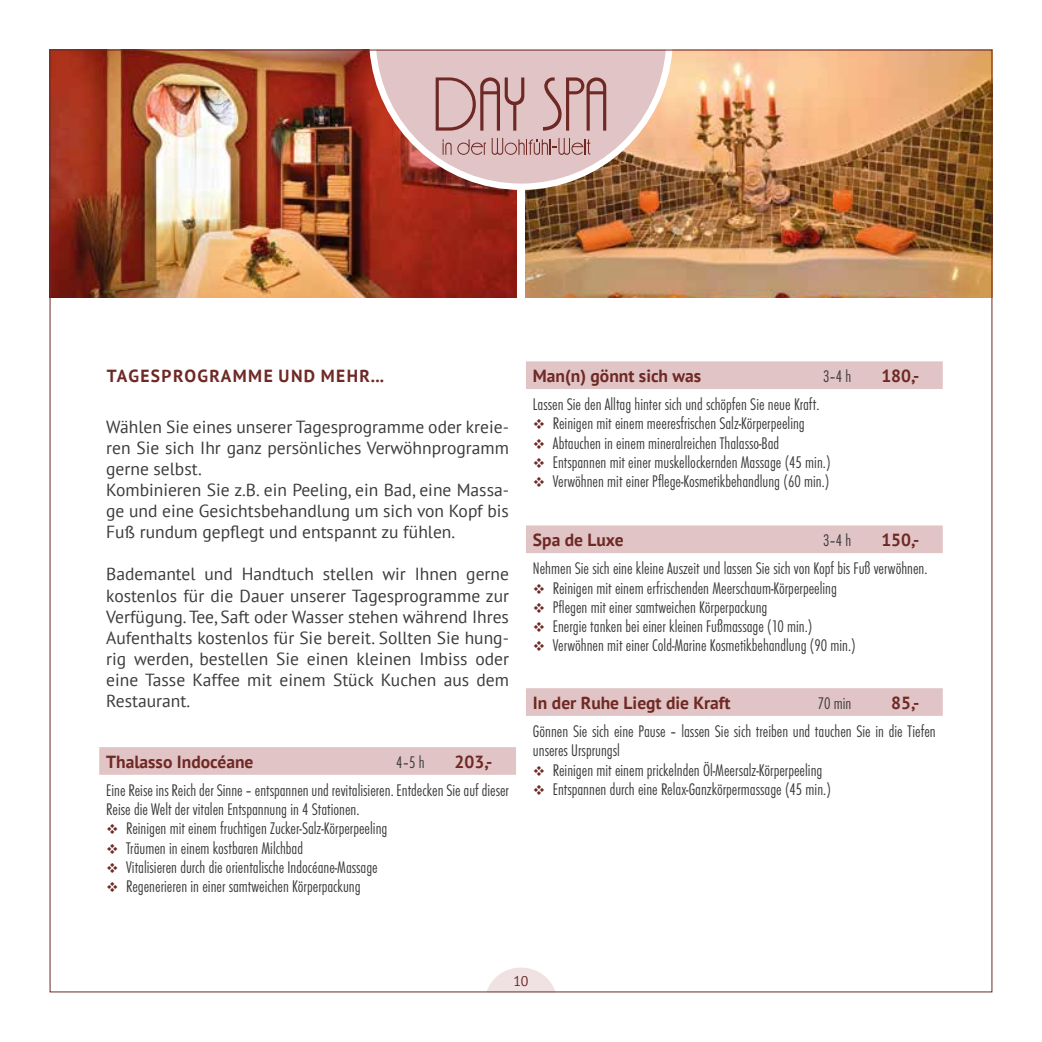
<style>
.page{position:relative;width:1042px;height:1042px;background:#fff}
.page>*{position:absolute;margin:0;border:0;box-sizing:border-box;transform-origin:0 0}
.t1{font:300 condensed 17.5px/19.2px "Futura T";color:#3c3c3b}
.t2{font:17.5px/21px "PT Sans";color:#3c3c3b}
.t3{font:700 17.5px "PT Sans";color:#6f2925}
.t4{font:700 17.5px "PT Sans";letter-spacing:.08em;color:#6f2925}
.t5{font:14px "PT Sans";color:#6f2925}
.s1{color:#6f2925}
</style>
<div class="page">
<svg style="left:487px;top:967px;width:68px;height:23px"></svg>
<img style="left:52px;top:52px;width:464px;height:246px">
<img style="left:526px;top:52px;width:464px;height:246px">
<svg style="left:526px;top:361px;width:417px;height:355px"></svg>
<div style="left:99px;top:747px;width:417px;height:28px;background:#e1c4c5"></div>
<svg style="left:368px;top:49px;width:305px;height:142px;background:#b17363"></svg>
<svg style="left:370px;top:52px;width:301px;height:137px;background:#d0a6a0"></svg>
<p class="t4" style="left:107px;top:364px;width:279px">TAGESPROGRAMME UND MEHR...</p>
<p class="t2" style="left:106px;top:416px;width:404px">Wählen Sie eines unserer Tagesprogramme oder kreie&shy;ren Sie sich Ihr ganz persönliches Verwöhnprogramm gerne selbst.<br>Kombinieren Sie z.B. ein Peeling, ein Bad, eine Massa&shy;ge und eine Gesichtsbehandlung um sich von Kopf bis Fuß rundum gepflegt und entspannt zu fühlen.</p>
<p class="t2" style="left:106px;top:563px;width:404px;text-align:justify">Bademantel und Handtuch stellen wir Ihnen gerne kostenlos für die Dauer unserer Tagesprogramme zur Verfügung. Tee, Saft oder Wasser stehen während Ihres Aufenthalts kostenlos für Sie bereit. Sollten Sie hung&shy;rig werden, bestellen Sie einen kleinen Imbiss oder eine Tasse Kaffee mit einem Stück Kuchen aus dem Restaurant.</p>
<p class="t3" style="left:106px;top:750px;width:149px">Thalasso Indocéane</p>
<p class="t1" style="left:396px;top:752px;width:30px">4–5 h</p>
<p class="t3" style="left:454px;top:750px;width:40px">203,-</p>
<p class="t1" style="left:106px;top:780px;width:404px">Eine Reise ins Reich der Sinne – entspannen und revitalisieren. Entdecken Sie auf dieser<br>Reise die Welt der vitalen Entspannung in 4 Stationen.</p>
<p class="t1" style="left:106px;top:818px;width:283px"><span class="s1">❖</span> Reinigen mit einem fruchtigen Zucker-Salz-Körperpeeling</p>
<p class="t1" style="left:106px;top:838px;width:198px"><span class="s1">❖</span> Träumen in einem kostbaren Milchbad</p>
<p class="t1" style="left:106px;top:857px;width:273px"><span class="s1">❖</span> Vitalisieren durch die orientalische Indocéane-Massage</p>
<p class="t1" style="left:106px;top:876px;width:256px"><span class="s1">❖</span> Regenerieren in einer samtweichen Körperpackung</p>
<p class="t3" style="left:533px;top:364px;width:170px">Man(n) gönnt sich was</p>
<p class="t1" style="left:823px;top:366px;width:30px">3–4 h</p>
<p class="t3" style="left:881px;top:364px;width:40px">180,-</p>
<p class="t1" style="left:533px;top:394px;width:288px">Lassen Sie den Alltag hinter sich und schöpfen Sie neue Kraft.</p>
<p class="t1" style="left:533px;top:414px;width:273px"><span class="s1">❖</span> Reinigen mit einem meeresfrischen Salz-Körperpeeling</p>
<p class="t1" style="left:533px;top:433px;width:248px"><span class="s1">❖</span> Abtauchen in einem mineralreichen Thalasso-Bad</p>
<p class="t1" style="left:533px;top:452px;width:299px"><span class="s1">❖</span> Entspannen mit einer muskellockernden Massage (45 min.)</p>
<p class="t1" style="left:533px;top:471px;width:298px"><span class="s1">❖</span> Verwöhnen mit einer Pflege-Kosmetikbehandlung (60 min.)</p>
<p class="t3" style="left:533px;top:528px;width:92px">Spa de Luxe</p>
<p class="t1" style="left:823px;top:530px;width:30px">3–4 h</p>
<p class="t3" style="left:881px;top:528px;width:40px">150,-</p>
<p class="t1" style="left:533px;top:558px;width:396px">Nehmen Sie sich eine kleine Auszeit und lassen Sie sich von Kopf bis Fuß verwöhnen.</p>
<p class="t1" style="left:533px;top:578px;width:305px"><span class="s1">❖</span> Reinigen mit einem erfrischenden Meerschaum-Körperpeeling</p>
<p class="t1" style="left:533px;top:597px;width:236px"><span class="s1">❖</span> Pflegen mit einer samtweichen Körperpackung</p>
<p class="t1" style="left:533px;top:616px;width:281px"><span class="s1">❖</span> Energie tanken bei einer kleinen Fußmassage (10 min.)</p>
<p class="t1" style="left:533px;top:635px;width:324px"><span class="s1">❖</span> Verwöhnen mit einer Cold-Marine Kosmetikbehandlung (90 min.)</p>
<p class="t3" style="left:533px;top:691px;width:199px">In der Ruhe Liegt die Kraft</p>
<p class="t1" style="left:818px;top:693px;width:35px">70 min</p>
<p class="t3" style="left:891px;top:691px;width:30px">85,-</p>
<p class="t1" style="left:533px;top:721px;width:404px">Gönnen Sie sich eine Pause – lassen Sie sich treiben und tauchen Sie in die Tiefen unseres Ursprungsl</p>
<p class="t1" style="left:533px;top:760px;width:291px"><span class="s1">❖</span> Reinigen mit einem prickelnden Öl-Meersalz-Körperpeeling</p>
<p class="t1" style="left:533px;top:779px;width:299px"><span class="s1">❖</span> Entspannen durch eine Relax-Ganzkörpermassage (45 min.)</p>
<p class="t5" style="left:513px;top:972px;width:17px">10</p>
</div>
